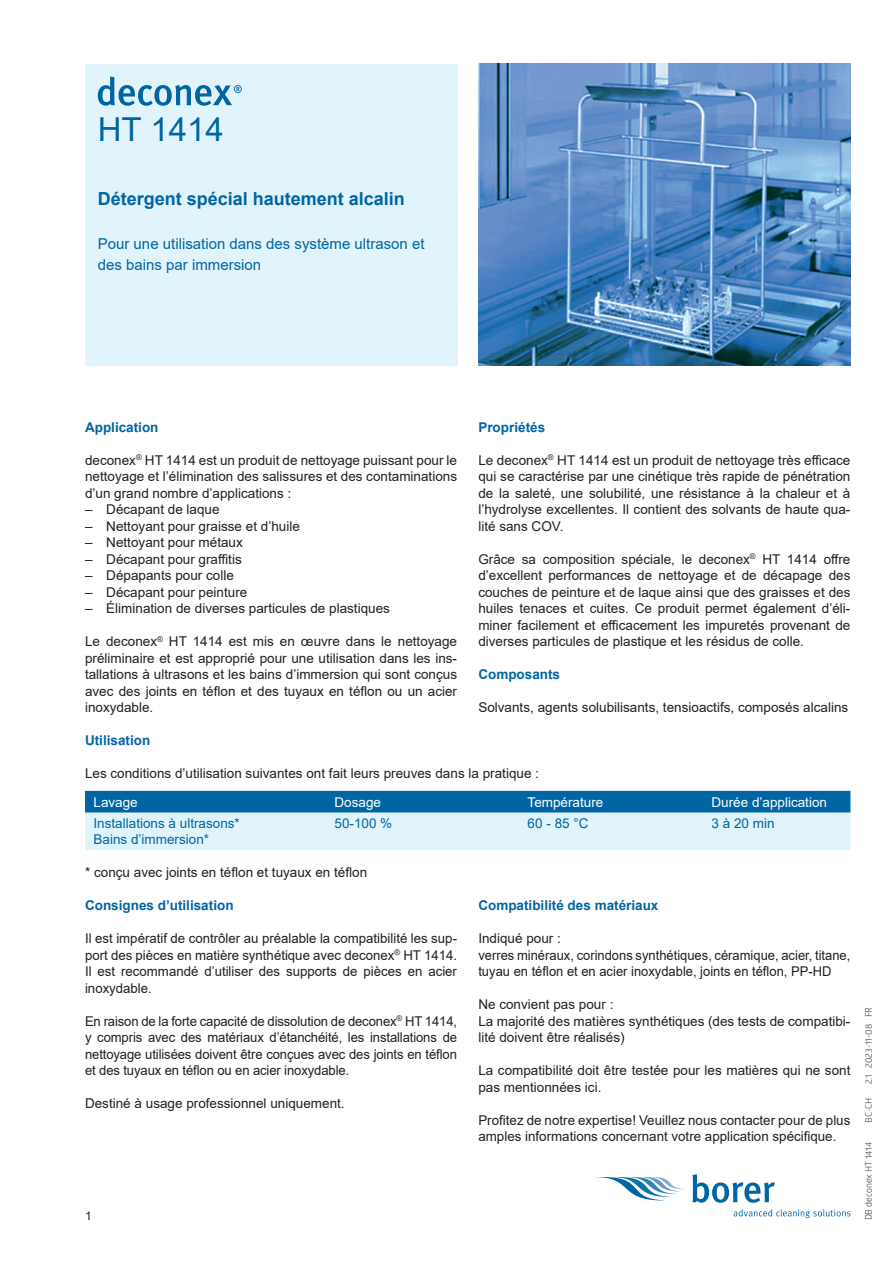
<style>
.page{position:relative;width:893px;height:1263px;background:#fff}
.page>*{position:absolute;margin:0;border:0;box-sizing:border-box;transform-origin:0 0}
.t1{font:33px "Arial";color:#0065a4}
.t2{font:700 18px "Arial";color:#0065a4}
.t3{font:15px/21px "Arial";color:#0065a4}
.t4{font:13.5px/16.5px "Arial";color:#231f20;text-align:justify}
.t5{font:700 13.5px "Arial";color:#0065a4}
.t6{font:13.5px/16.5px "Arial";color:#0065a4}
.t7{font:13.5px "Arial";color:#fff}
.t8{font:12px "Arial";color:#231f20}
.t9{font:9px "Glober";color:#231f20}
</style>
<div class="page">
<div style="left:85px;top:64px;width:372px;height:302px;background:#e1f4fc"></div>
<svg style="left:98px;top:77px;width:144px;height:29px"></svg>
<svg style="left:595px;top:1177px;width:90px;height:23px"></svg>
<svg style="left:692px;top:1174px;width:83px;height:29px"></svg>
<svg style="left:734px;top:1209px;width:116px;height:9px"></svg>
<img style="left:479px;top:64px;width:371px;height:302px">
<svg style="left:85px;top:791px;width:765px;height:59px;background:#8ebfdb"></svg>
<h1 class="t1" style="left:98px;top:107px;width:127px">HT 1414</h1>
<h2 class="t2" style="left:98px;top:186px;width:309px">Détergent spécial hautement alcalin</h2>
<p class="t3" style="left:98px;top:233px;width:328px">Pour une utilisation dans des système ultrason et des bains par immersion</p>
<p class="t5" style="left:85px;top:417px;width:75px">Application</p>
<p class="t4" style="left:85px;top:451px;width:374px">deconex<sup>®</sup> HT 1414 est un produit de nettoyage puissant pour le nettoyage et l’élimination des salissures et des contaminations d’un grand nombre d’applications :</p>
<p class="t4" style="left:85px;top:501px;width:136px">– Décapant de laque</p>
<p class="t4" style="left:85px;top:517px;width:216px">– Nettoyant pour graisse et d’huile</p>
<p class="t4" style="left:85px;top:534px;width:159px">– Nettoyant pour métaux</p>
<p class="t4" style="left:85px;top:550px;width:158px">– Décapant pour graffitis</p>
<p class="t4" style="left:85px;top:567px;width:150px">– Dépapants pour colle</p>
<p class="t4" style="left:85px;top:583px;width:164px">– Décapant pour peinture</p>
<p class="t4" style="left:85px;top:600px;width:306px">– Élimination de diverses particules de plastiques</p>
<p class="t4" style="left:85px;top:633px;width:374px">Le deconex<sup>®</sup> HT 1414 est mis en œuvre dans le nettoyage préliminaire et est approprié pour une utilisation dans les ins&shy;tallations à ultrasons et les bains d’immersion qui sont conçus avec des joints en téflon et des tuyaux en téflon ou un acier inoxydable.</p>
<p class="t5" style="left:478px;top:417px;width:68px">Propriétés</p>
<p class="t4" style="left:478px;top:451px;width:374px">Le deconex<sup>®</sup> HT 1414 est un produit de nettoyage très efficace qui se caractérise par une cinétique très rapide de pénétration de la saleté, une solubilité, une résistance à la chaleur et à l’hydrolyse excellentes. Il contient des solvants de haute qua&shy;lité sans COV.</p>
<p class="t4" style="left:478px;top:550px;width:374px">Grâce sa composition spéciale, le deconex<sup>®</sup> HT 1414 offre d’excellent performances de nettoyage et de décapage des couches de peinture et de laque ainsi que des graisses et des huiles tenaces et cuites. Ce produit permet également d’éli&shy;miner facilement et efficacement les impuretés provenant de diverses particules de plastique et les résidus de colle.</p>
<p class="t5" style="left:478px;top:665px;width:83px">Composants</p>
<p class="t4" style="left:478px;top:699px;width:371px">Solvants, agents solubilisants, tensioactifs, composés alcalins</p>
<p class="t5" style="left:85px;top:731px;width:67px">Utilisation</p>
<p class="t4" style="left:85px;top:765px;width:455px">Les conditions d’utilisation suivantes ont fait leurs preuves dans la pratique :</p>
<p class="t7" style="left:94px;top:793px;width:46px">Lavage</p>
<p class="t7" style="left:334px;top:793px;width:48px">Dosage</p>
<p class="t7" style="left:528px;top:793px;width:77px">Température</p>
<p class="t7" style="left:711px;top:793px;width:117px">Durée d’application</p>
<p class="t6" style="left:94px;top:815px;width:148px">Installations à ultrasons*<br>Bains d’immersion*</p>
<p class="t6" style="left:335px;top:815px;width:59px">50-100 %</p>
<p class="t6" style="left:528px;top:815px;width:62px">60 - 85 °C</p>
<p class="t6" style="left:711px;top:815px;width:65px">3 à 20 min</p>
<p class="t4" style="left:85px;top:864px;width:284px">* conçu avec joints en téflon et tuyaux en téflon</p>
<p class="t5" style="left:85px;top:896px;width:150px">Consignes d’utilisation</p>
<p class="t4" style="left:85px;top:930px;width:374px">Il est impératif de contrôler au préalable la compatibilité les sup&shy;port des pièces en matière synthétique avec deconex<sup>®</sup> HT 1414.<br>Il est recommandé d’utiliser des supports de pièces en acier inoxydable.</p>
<p class="t4" style="left:85px;top:1012px;width:374px">En raison de la forte capacité de dissolution de deconex<sup>®</sup> HT 1414, y compris avec des matériaux d’étanchéité, les installations de nettoyage utilisées doivent être conçues avec des joints en téflon et des tuyaux en téflon ou en acier inoxydable.</p>
<p class="t4" style="left:85px;top:1095px;width:261px">Destiné à usage professionnel uniquement.</p>
<p class="t5" style="left:478px;top:896px;width:182px">Compatibilité des matériaux</p>
<p class="t4" style="left:478px;top:930px;width:373px;text-align:left">Indiqué pour :<br>verres minéraux, corindons synthétiques, céramique, acier, titane, tuyau en téflon et en acier inoxydable, joints en téflon, PP-HD</p>
<p class="t4" style="left:478px;top:996px;width:374px;text-align:left">Ne convient pas pour :<br>La majorité des matières synthétiques (des tests de compatibi&shy;lité doivent être réalisés)</p>
<p class="t4" style="left:478px;top:1062px;width:374px">La compatibilité doit être testée pour les matières qui ne sont pas mentionnées ici.</p>
<p class="t4" style="left:478px;top:1111px;width:373px">Profitez de notre expertise! Veuillez nous contacter pour de plus amples informations concernant votre application spécifique.</p>
<p class="t8" style="left:85px;top:1208px;width:8px">1</p>
<p class="t9" style="left:862px;top:1084px;width:79px;rotate:-90deg">2.1 2023-11-08 FR</p>
<p class="t9" style="left:862px;top:1123px;width:26px;rotate:-90deg">BC-CH</p>
<p class="t9" style="left:862px;top:1220px;width:80px;rotate:-90deg">DB deconex HT 1414</p>
</div>
